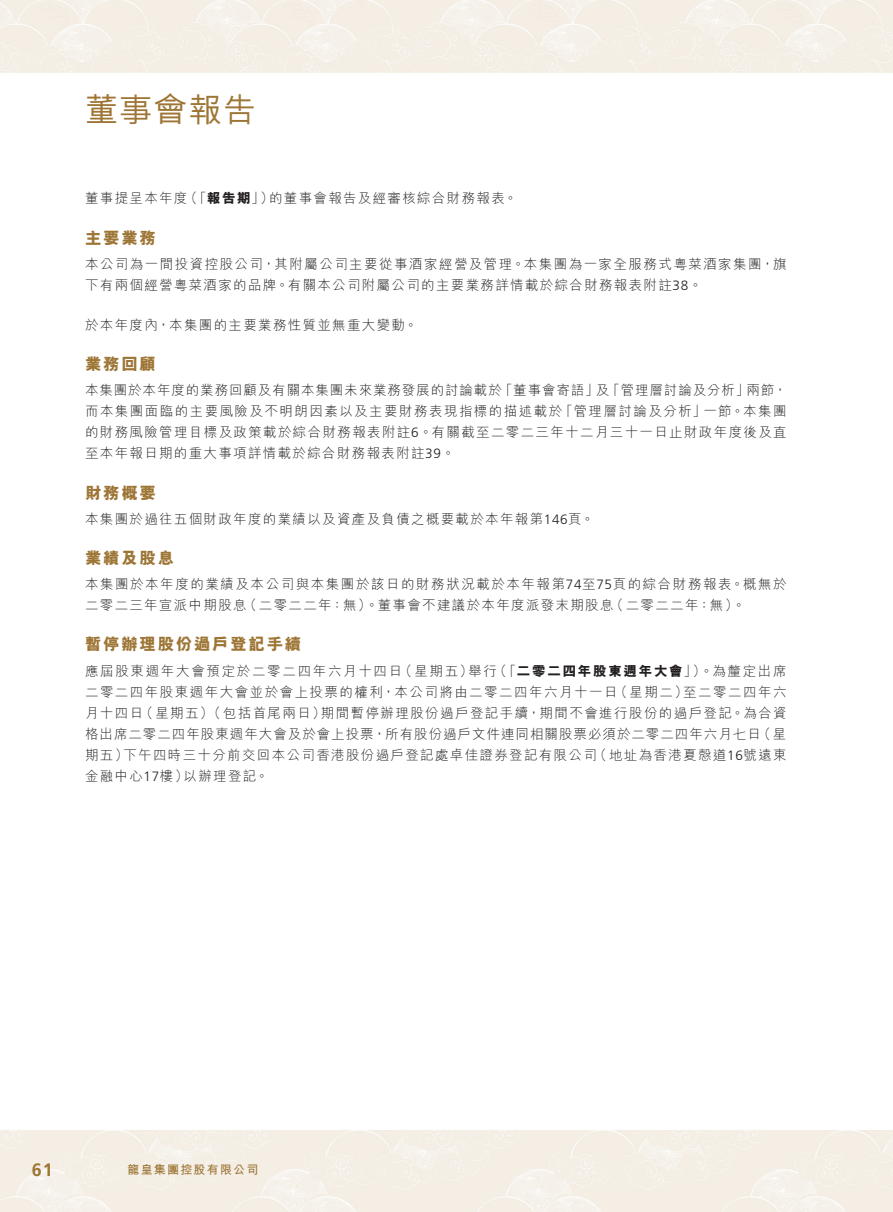
<style>
.page{position:relative;width:893px;height:1212px;background:#fff}
.page>*{position:absolute;margin:0;border:0;box-sizing:border-box;transform-origin:0 0}
.t1{font:500 33px "M Hei HK";letter-spacing:.045em;color:#9d7535}
.t2{font:700 18px "Frutiger LT Std";color:#9d7535}
.t3{font:800 16.5px "M Hei HK";letter-spacing:.1em;color:#9d7535}
.t4{font:300 13.5px/21px "M Hei HK";letter-spacing:.1em;color:#231f20}
.t5{font:300 13.5px/21px "M Hei HK";letter-spacing:.075em;color:#231f20}
.t6{font:300 13.5px "M Hei HK";letter-spacing:.065em;color:#231f20}
.t7{font:800 13.5px "M Hei HK";letter-spacing:.13em;color:#231f20}
.t8{font:300 13.5px "M Hei HK";letter-spacing:.125em;color:#231f20}
.t9{font:700 12px "M Hei HK";letter-spacing:.1em;color:#9d7535}
.s1{font-weight:800}
.s2{font-family:"Frutiger LT Std"}
.s3{font-weight:300}
</style>
<div class="page">
<img style="left:0;top:0;width:893px;height:1212px">
<h1 class="t1" style="left:85px;top:86px;width:173px">董事會報告</h1>
<p class="t4" style="left:184px;top:188px;width:91px">（「<span class="s1">報告期</span>」）</p>
<p class="t4" style="left:269px;top:188px;width:250px">的董事會報告及經審核綜合財務報表。</p>
<p class="t4" style="left:85px;top:188px;width:104px">董事提呈本年度</p>
<p class="t3" style="left:85px;top:229px;width:72px">主要業務</p>
<p class="t4" style="left:85px;top:253px;width:703px">本公司為一間投資控股公司，其附屬公司主要從事酒家經營及管理。本集團為一家全服務式粵菜酒家集團，旗下有兩個經營粵菜酒家的品牌。有關本公司附屬公司的主要業務詳情載於綜合財務報表附註<span class="s2">38</span>。</p>
<p class="t4" style="left:85px;top:314px;width:334px">於本年度內，本集團的主要業務性質並無重大變動。</p>
<p class="t3" style="left:85px;top:356px;width:72px">業務回顧</p>
<p class="t4" style="left:746px;top:380px;width:42px">兩節，</p>
<p class="t4" style="left:499px;top:380px;width:101px">「董事會寄語」</p>
<p class="t6" style="left:85px;top:383px;width:418px">本集團於本年度的業務回顧及有關本集團未來業務發展的討論載於</p>
<p class="t6" style="left:607px;top:383px;width:144px">「管理層討論及分析」</p>
<p class="t4" style="left:596px;top:380px;width:15px">及</p>
<p class="t4" style="left:85px;top:401px;width:703px">而本集團面臨的主要風險及不明朗因素以及主要財務表現指標的描述載於<br>的財務風險管理目標及政策載於綜合財務報表附註<span class="s2">6</span>。有關截至二零二三年十二月三十一日止財政年度後及直至本年報日期的重大事項詳情載於綜合財務報表附註<span class="s2">39</span>。</p>
<p class="t3" style="left:85px;top:484px;width:72px">財務概要</p>
<p class="t4" style="left:85px;top:508px;width:511px">本集團於過往五個財政年度的業績以及資產及負債之概要載於本年報第<span class="s2">146</span>頁。</p>
<p class="t3" style="left:85px;top:549px;width:91px">業績及股息</p>
<p class="t4" style="left:610px;top:573px;width:178px;text-indent:-525px">本集團於本年度的業績及本公司與本集團於該日的財務狀況載於本年報第<span class="s2">74</span>至<span class="s2">75</span>頁的綜合財務報表。概無於（二零二二年：無 。(</p>
<p class="t4" style="left:703px;top:401px;width:85px">一節。本集團</p>
<p class="t4" style="left:560px;top:401px;width:148px">「管理層討論及分析」</p>
<p class="t4" style="left:243px;top:594px;width:372px">（二零二二年：無）。董事會不建議於本年度派發末期股息</p>
<p class="t4" style="left:85px;top:594px;width:163px">二零二三年宣派中期股息</p>
<p class="t3" style="left:85px;top:636px;width:218px">暫停辦理股份過戶登記手續</p>
<p class="t4" style="left:399px;top:660px;width:76px">（星期五）</p>
<p class="t7" style="left:494px;top:664px;width:294px"><span class="s3">（「</span>二零二四年股東週年大會<span class="s3">」）。為釐定出席</span></p>
<p class="t8" style="left:85px;top:664px;width:319px">應屆股東週年大會預定於二零二四年六月十四日</p>
<p class="t4" style="left:468px;top:660px;width:30px">舉行</p>
<p class="t4" style="left:614px;top:681px;width:75px">（星期二）</p>
<p class="t4" style="left:321px;top:681px;width:467px;text-indent:-236px">二零二四年股東週年大會並於會上投票的權利，本公司將由二零二四年六月十一日<br>期間暫停辦理股份過戶登記手續，期間不會進行股份的過戶登記。為合資</p>
<p class="t4" style="left:683px;top:681px;width:105px">至二零二四年六</p>
<p class="t4" style="left:140px;top:702px;width:187px">（星期五）（包括首尾兩日）</p>
<p class="t4" style="left:85px;top:702px;width:60px">月十四日</p>
<p class="t4" style="left:757px;top:723px;width:30px">（星</p>
<p class="t5" style="left:593px;top:723px;width:195px;text-indent:-508px">格出席二零二四年股東週年大會及於會上投票，所有股份過戶文件連同相關股票必須於二零二四年六月七日<br>（地址為香港夏慤道<span class="s2">16</span>號遠東</p>
<p class="t4" style="left:123px;top:744px;width:475px">下午四時三十分前交回本公司香港股份過戶登記處卓佳證券登記有限公司</p>
<p class="t4" style="left:85px;top:744px;width:45px">期五）</p>
<p class="t4" style="left:184px;top:765px;width:87px">以辦理登記。</p>
<p class="t4" style="left:85px;top:765px;width:105px">金融中心<span class="s2">17</span>樓）</p>
<h2 class="t2" style="left:32px;top:1159px;width:23px">61</h2>
<p class="t9" style="left:128px;top:1161px;width:132px">龍皇集團控股有限公司</p>
</div>
